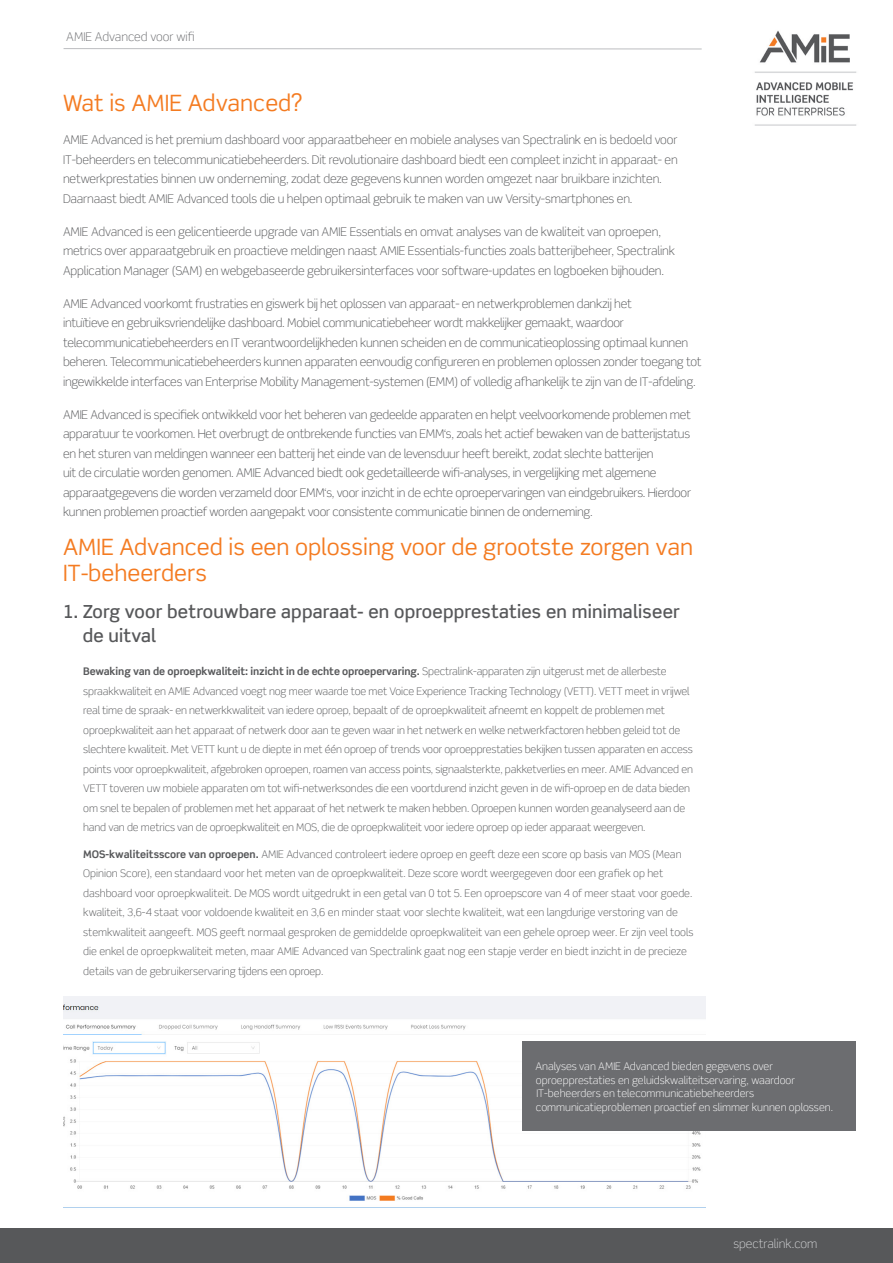
<style>
.page{position:relative;width:893px;height:1263px;background:#fff}
.page>*{position:absolute;margin:0;border:0;box-sizing:border-box;transform-origin:0 0}
.Body{font:22.5px/25.5px "Scene Std";color:#f47b21}
.Body-2{font:500 18px/24px "Scene Std";letter-spacing:.01em;color:#57585a}
.Body-3{font:300 12px/19.5px "Scene Std";letter-spacing:-.02em;color:#57585a}
.t1{font:300 12px "Scene Std";color:#6c6d70}
.t2{font:300 12px "Scene Std";color:#d1d2d4}
.Bullets{font:300 10.5px/19.5px "Scene Std";letter-spacing:-.01em;color:#57585a}
.Bullets-2{font:300 10.5px/13.5px "Scene Std";color:#fff}
.s1{font-weight:700}
</style>
<div class="page">
<div style="left:0;top:1228px;width:893px;height:35px;background:#57585a"></div>
<hr style="left:64px;top:48px;width:638px;height:1px;background:#bcbdc0">
<img style="left:754px;top:30px;width:103px;height:96px">
<img style="left:64px;top:996px;width:642px;height:212px">
<div style="left:522px;top:1041px;width:333px;height:90px;background:#6c6d70"></div>
<p class="t1" style="left:66px;top:29px;width:130px">AMIE Advanced voor wifi</p>
<p class="Body" style="left:63px;top:90px;width:241px">Wat is AMIE Advanced?</p>
<p class="Body-3" style="left:63px;top:130px;width:616px">AMIE Advanced is het premium dashboard voor apparaatbeheer en mobiele analyses van Spectralink en is bedoeld voor IT-beheerders en telecommunicatiebeheerders. Dit revolutionaire dashboard biedt een compleet inzicht in apparaat- en netwerkprestaties binnen uw onderneming, zodat deze gegevens kunnen worden omgezet naar bruikbare inzichten.<br>Daarnaast biedt AMIE Advanced tools die u helpen optimaal gebruik te maken van uw Versity-smartphones en.</p>
<p class="Body-3" style="left:63px;top:222px;width:613px">AMIE Advanced is een gelicentieerde upgrade van AMIE Essentials en omvat analyses van de kwaliteit van oproepen, metrics over apparaatgebruik en proactieve meldingen naast AMIE Essentials-functies zoals batterijbeheer, Spectralink<br>Application Manager (SAM) en webgebaseerde gebruikersinterfaces voor software-updates en logboeken bijhouden.</p>
<p class="Body-3" style="left:63px;top:294px;width:640px">AMIE Advanced voorkomt frustraties en giswerk bij het oplossen van apparaat- en netwerkproblemen dankzij het<br>intuïtieve en gebruiksvriendelijke dashboard. Mobiel communicatiebeheer wordt makkelijker gemaakt, waardoor telecommunicatiebeheerders en IT verantwoordelijkheden kunnen scheiden en de communicatieoplossing optimaal kunnen beheren. Telecommunicatiebeheerders kunnen apparaten eenvoudig configureren en problemen oplossen zonder toegang tot ingewikkelde interfaces van Enterprise Mobility Management-systemen (EMM) of volledig afhankelijk te zijn van de IT-afdeling.</p>
<p class="Body-3" style="left:63px;top:405px;width:630px">AMIE Advanced is specifiek ontwikkeld voor het beheren van gedeelde apparaten en helpt veelvoorkomende problemen met apparatuur te voorkomen. Het overbrugt de ontbrekende functies van EMM‘s, zoals het actief bewaken van de batterijstatus en het sturen van meldingen wanneer een batterij het einde van de levensduur heeft bereikt, zodat slechte batterijen<br>uit de circulatie worden genomen. AMIE Advanced biedt ook gedetailleerde wifi-analyses, in vergelijking met algemene apparaatgegevens die worden verzameld door EMM‘s, voor inzicht in de echte oproepervaringen van eindgebruikers. Hierdoor kunnen problemen proactief worden aangepakt voor consistente communicatie binnen de onderneming.</p>
<p class="Body" style="left:63px;top:534px;width:631px">AMIE Advanced is een oplossing voor de grootste zorgen van<br>IT-beheerders</p>
<p class="Body-2" style="left:83px;top:600px;width:599px;text-indent:-20px">1. Zorg voor betrouwbare apparaat- en oproepprestaties en minimaliseer de uitval</p>
<p class="Bullets" style="left:83px;top:662px;width:611px"><span class="s1">Bewaking van de oproepkwaliteit: inzicht in de echte oproepervaring.</span> Spectralink-apparaten zijn uitgerust met de allerbeste spraakkwaliteit en AMIE Advanced voegt nog meer waarde toe met Voice Experience Tracking Technology (VETT). VETT meet in vrijwel real time de spraak- en netwerkkwaliteit van iedere oproep, bepaalt of de oproepkwaliteit afneemt en koppelt de problemen met oproepkwaliteit aan het apparaat of netwerk door aan te geven waar in het netwerk en welke netwerkfactoren hebben geleid tot de slechtere kwaliteit. Met VETT kunt u de diepte in met één oproep of trends voor oproepprestaties bekijken tussen apparaten en access points voor oproepkwaliteit, afgebroken oproepen, roamen van access points, signaalsterkte, pakketverlies en meer. AMIE Advanced en VETT toveren uw mobiele apparaten om tot wifi-netwerksondes die een voortdurend inzicht geven in de wifi-oproep en de data bieden om snel te bepalen of problemen met het apparaat of het netwerk te maken hebben. Oproepen kunnen worden geanalyseerd aan de hand van de metrics van de oproepkwaliteit en MOS, die de oproepkwaliteit voor iedere oproep op ieder apparaat weergeven.</p>
<p class="Bullets" style="left:83px;top:844px;width:612px"><span class="s1">MOS-kwaliteitsscore van oproepen.</span> AMIE Advanced controleert iedere oproep en geeft deze een score op basis van MOS (Mean Opinion Score), een standaard voor het meten van de oproepkwaliteit. Deze score wordt weergegeven door een grafiek op het dashboard voor oproepkwaliteit. De MOS wordt uitgedrukt in een getal van 0 tot 5. Een oproepscore van 4 of meer staat voor goede. kwaliteit, 3,6-4 staat voor voldoende kwaliteit en 3,6 en minder staat voor slechte kwaliteit, wat een langdurige verstoring van de stemkwaliteit aangeeft. MOS geeft normaal gesproken de gemiddelde oproepkwaliteit van een gehele oproep weer. Er zijn veel tools die enkel de oproepkwaliteit meten, maar AMIE Advanced van Spectralink gaat nog een stapje verder en biedt inzicht in de precieze details van de gebruikerservaring tijdens een oproep.</p>
<p class="Bullets-2" style="left:535px;top:1059px;width:299px">Analyses van AMIE Advanced bieden gegevens over oproepprestaties en geluidskwaliteitservaring, waardoor IT-beheerders en telecommunicatiebeheerders communicatieproblemen proactief en slimmer kunnen oplossen.</p>
<p class="t2" style="left:733px;top:1236px;width:86px">spectralink.com</p>
</div>
